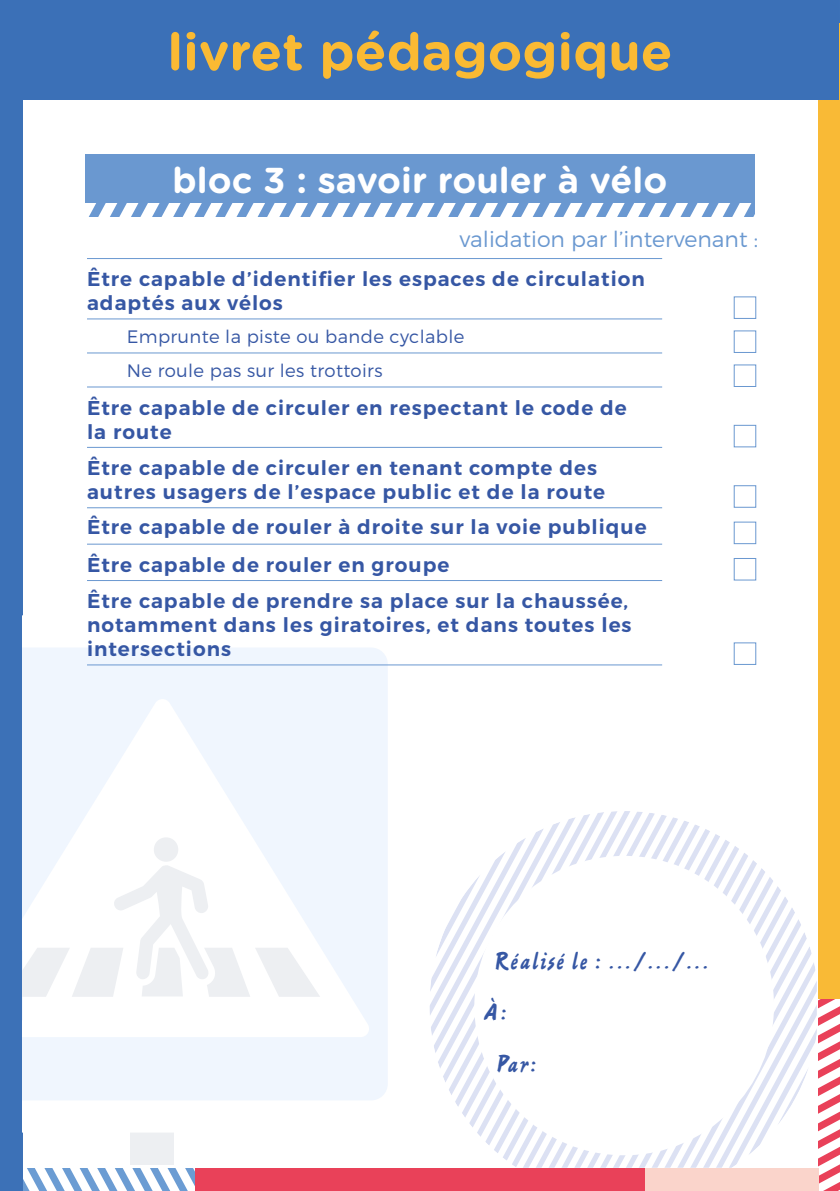
<style>
.page{position:relative;width:840px;height:1191px;background:#fff}
.page>*{position:absolute;margin:0;border:0;box-sizing:border-box;transform-origin:0 0}
.t1{font:700 52px "Gotham Rounded";color:#faba33}
.t2{font:700 36px "Gotham Rounded";color:#fff}
.t3{font:26px "Ashley Script MT Std";letter-spacing:.03em;color:#3657a4}
.t4{font:300 22px "Montserrat";color:#6a98d0}
.t5{font:600 20px/24px "Montserrat";letter-spacing:.05em;color:#3657a4}
.t6{font:300 18px/34px "Montserrat";letter-spacing:.02em;color:#3657a4}
</style>
<div class="page">
<svg style="left:23px;top:1133px;width:173px;height:58px"></svg>
<div style="left:0;top:16px;width:23px;height:1175px;background:#3c71b7"></div>
<div style="left:817px;top:1px;width:22px;height:997px;background:#f9ba36"></div>
<div style="left:196px;top:1168px;width:621px;height:23px;background:#e94159"></div>
<div style="left:0;top:0;width:838px;height:99px;background:#3b70b7"></div>
<div style="left:130px;top:1128px;width:43px;height:37px;background:#edeff2"></div>
<div style="left:23px;top:648px;width:364px;height:452px;background:#f0f6fe"></div>
<svg style="left:23px;top:699px;width:346px;height:338px;fill:#f0f6fe"></svg>
<svg style="left:23px;top:837px;width:297px;height:159px"></svg>
<svg style="left:429px;top:924px;width:19px;height:158px"></svg>
<svg style="left:448px;top:913px;width:6px;height:182px"></svg>
<svg style="left:454px;top:900px;width:7px;height:207px"></svg>
<svg style="left:461px;top:889px;width:8px;height:228px"></svg>
<svg style="left:469px;top:811px;width:161px;height:316px"></svg>
<svg style="left:476px;top:812px;width:178px;height:324px"></svg>
<svg style="left:485px;top:814px;width:181px;height:331px"></svg>
<svg style="left:493px;top:817px;width:184px;height:336px"></svg>
<svg style="left:502px;top:820px;width:186px;height:340px"></svg>
<svg style="left:511px;top:824px;width:188px;height:343px"></svg>
<svg style="left:521px;top:828px;width:188px;height:339px"></svg>
<svg style="left:530px;top:834px;width:189px;height:333px"></svg>
<svg style="left:541px;top:839px;width:188px;height:328px"></svg>
<svg style="left:551px;top:845px;width:187px;height:322px"></svg>
<svg style="left:562px;top:852px;width:186px;height:315px"></svg>
<svg style="left:647px;top:919px;width:192px;height:272px"></svg>
<div style="left:474px;top:856px;width:299px;height:299px;background:#fff;border-radius:50%"></div>
<hr style="left:87px;top:258px;width:574px;height:1px;background:#6a98d0">
<hr style="left:87px;top:318px;width:574px;height:1px;background:#6a98d0">
<hr style="left:87px;top:352px;width:574px;height:1px;background:#6a98d0">
<hr style="left:87px;top:386px;width:574px;height:1px;background:#6a98d0">
<hr style="left:87px;top:447px;width:574px;height:1px;background:#6a98d0">
<hr style="left:87px;top:507px;width:574px;height:1px;background:#6a98d0">
<hr style="left:87px;top:543px;width:574px;height:1px;background:#6a98d0">
<hr style="left:87px;top:580px;width:574px;height:1px;background:#6a98d0">
<hr style="left:87px;top:664px;width:574px;height:1px;background:#6a98d0">
<div style="left:733px;top:296px;width:22px;height:23px;border:1px solid #6a98d0"></div>
<div style="left:733px;top:330px;width:22px;height:23px;border:1px solid #6a98d0"></div>
<div style="left:733px;top:364px;width:22px;height:23px;border:1px solid #6a98d0"></div>
<div style="left:733px;top:425px;width:22px;height:22px;border:1px solid #6a98d0"></div>
<div style="left:733px;top:485px;width:22px;height:23px;border:1px solid #6a98d0"></div>
<div style="left:733px;top:521px;width:22px;height:23px;border:1px solid #6a98d0"></div>
<div style="left:733px;top:558px;width:22px;height:22px;border:1px solid #6a98d0"></div>
<div style="left:733px;top:642px;width:22px;height:23px;border:1px solid #6a98d0"></div>
<svg style="left:85px;top:202px;width:669px;height:14px"></svg>
<div style="left:85px;top:154px;width:669px;height:48px;background:#6a98d0"></div>
<h1 class="t1" style="left:167px;top:14px;width:506px">livret pédagogique</h1>
<h2 class="t2" style="left:172px;top:153px;width:496px">bloc 3 : savoir rouler à vélo</h2>
<p class="t4" style="left:459px;top:225px;width:300px">validation par l’intervenant :</p>
<p class="t5" style="left:87px;top:267px;width:559px">Être capable d’identifier les espaces de circulation adaptés aux vélos</p>
<p class="t6" style="left:127px;top:319px;width:339px">Emprunte la piste ou bande cyclable<br>Ne roule pas sur les trottoirs</p>
<p class="t5" style="left:87px;top:396px;width:541px">Être capable de circuler en respectant le code de la route</p>
<p class="t5" style="left:87px;top:456px;width:519px">Être capable de circuler en tenant compte des autres usagers de l’espace public et de la route</p>
<p class="t5" style="left:87px;top:507px;width:560px;line-height:38.4px">Être capable de rouler à droite sur la voie publique<br>Être capable de rouler en groupe</p>
<p class="t5" style="left:87px;top:589px;width:545px">Être capable de prendre sa place sur la chaussée, notamment dans les giratoires, et dans toutes les intersections</p>
<h3 class="t3" style="left:493px;top:946px;width:218px">Réalisé le : .../.../...</h3>
<h3 class="t3" style="left:483px;top:997px;width:26px">À:</h3>
<h3 class="t3" style="left:495px;top:1048px;width:43px">Par:</h3>
</div>
